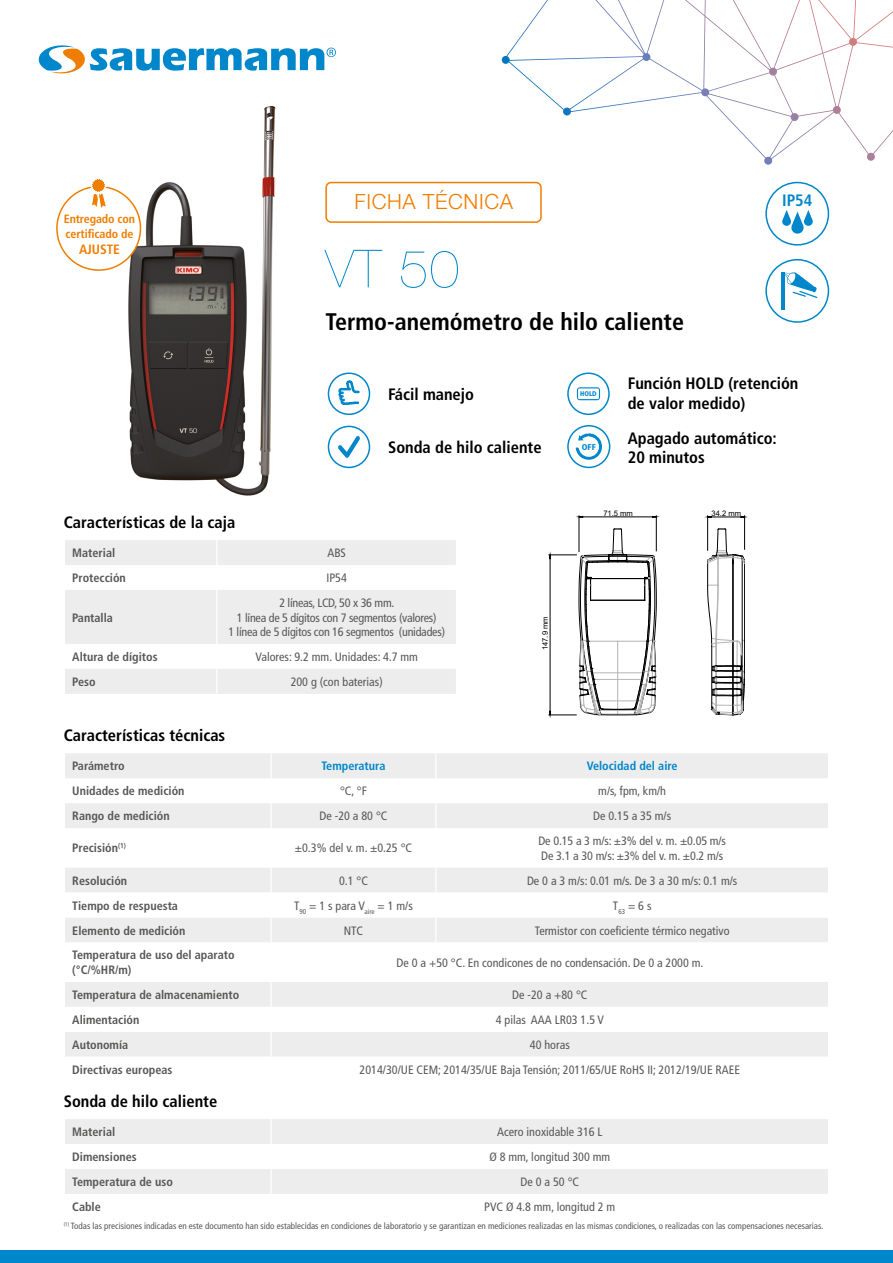
<style>
.page{position:relative;width:893px;height:1263px;background:#fff}
.page>*{position:absolute;margin:0;border:0;box-sizing:border-box;transform-origin:0 0}
.t1{font:200 52.5px "Helvetica Neue LT Std";color:#0086ca}
.t2{font:700 condensed 24px "Frutiger LT Std";color:#000}
.t3{font:300 21px "Helvetica Neue LT Std";letter-spacing:.03em;color:#ef7d00}
.t4{font:700 condensed 16.5px/19.8px "Frutiger LT Std";color:#000}
.t5{font:700 condensed 16.5px "Frutiger LT Std";color:#0086ca}
.t6{font:700 condensed 13.5px "Frutiger LT Std";letter-spacing:-.01em;color:#ef7d00}
.t7{font:condensed 12.15px/14.5px "Frutiger LT Std";color:#575756}
.t8{font:700 condensed 12.15px/14.5px "Frutiger LT Std";color:#575756}
.t9{font:condensed 12.15px/14.5px "Frutiger LT Std";letter-spacing:-.02em;color:#575756;text-align:center}
.t10{font:700 condensed 12.15px "Frutiger LT Std";color:#0086ca}
.t11{font:700 condensed 12px/14.4px "Frutiger LT Std";letter-spacing:-.01em;color:#ef7d00}
.t12{font:condensed 9px "Frutiger LT Std";color:#575756}
.t13{font:900 condensed 8.4px "Frutiger LT Std";color:#0086ca}
.t14{font:7.65px "Arial";letter-spacing:-.005em;color:#000}
.t15{font:900 condensed 6.75px "Frutiger LT Std";color:#0086ca}
</style>
<div class="page">
<img style="left:77px;top:105px;width:199px;height:391px">
<div style="left:325px;top:182px;width:217px;height:41px;border:2px solid #ef7d00;border-radius:5px"></div>
<svg style="left:38px;top:45px;width:298px;height:29px"></svg>
<svg style="left:502px;top:0;width:391px;height:165px"></svg>
<div style="left:0;top:1251px;width:893px;height:12px;background:#0086ca"></div>
<svg style="left:65px;top:540px;width:391px;height:154px;fill:#ededed"></svg>
<svg style="left:216px;top:540px;width:1px;height:50px"></svg>
<hr style="left:216px;top:590px;width:1px;height:54px;background:#fff">
<svg style="left:216px;top:644px;width:1px;height:50px"></svg>
<hr style="left:579px;top:516px;width:1px;height:36px;background:#000">
<hr style="left:656px;top:516px;width:1px;height:35px;background:#000">
<svg style="left:549px;top:528px;width:108px;height:190px"></svg>
<hr style="left:579px;top:517px;width:77px;height:1px;background:#000">
<hr style="left:707px;top:516px;width:1px;height:34px;background:#000">
<hr style="left:744px;top:516px;width:1px;height:33px;background:#000">
<hr style="left:708px;top:517px;width:37px;height:1px;background:#000">
<svg style="left:707px;top:528px;width:38px;height:188px"></svg>
<div style="left:328px;top:426px;width:42px;height:42px;border:2px solid #0086ca;border-radius:50%"></div>
<svg style="left:338px;top:436px;width:22px;height:22px"></svg>
<div style="left:567px;top:372px;width:43px;height:43px;border:2px solid #0086ca;border-radius:50%"></div>
<svg style="left:577px;top:387px;width:23px;height:13px"></svg>
<div style="left:328px;top:372px;width:42px;height:43px;border:2px solid #0086ca;border-radius:50%"></div>
<svg style="left:337px;top:372px;width:23px;height:33px"></svg>
<svg style="left:568px;top:426px;width:42px;height:41px"></svg>
<div style="left:567px;top:425px;width:43px;height:43px;border:2px solid #0086ca;border-radius:50%"></div>
<svg style="left:572px;top:430px;width:33px;height:33px"></svg>
<div style="left:765px;top:182px;width:64px;height:64px;border:2px solid #0086ca;border-radius:50%"></div>
<svg style="left:782px;top:210px;width:31px;height:24px"></svg>
<svg style="left:65px;top:753px;width:763px;height:139px;fill:#ededed"></svg>
<svg style="left:65px;top:918px;width:763px;height:138px;fill:#ededed"></svg>
<hr style="left:270px;top:753px;width:2px;height:25px;background:#fff">
<hr style="left:270px;top:778px;width:2px;height:25px;background:#fff">
<hr style="left:270px;top:803px;width:2px;height:25px;background:#fff">
<svg style="left:435px;top:753px;width:1px;height:75px"></svg>
<hr style="left:270px;top:828px;width:2px;height:40px;background:#fff">
<hr style="left:435px;top:828px;width:1px;height:40px;background:#fff">
<hr style="left:270px;top:868px;width:2px;height:24px;background:#fff">
<hr style="left:270px;top:917px;width:2px;height:25px;background:#fff">
<hr style="left:270px;top:942px;width:2px;height:40px;background:#fff">
<hr style="left:270px;top:982px;width:2px;height:25px;background:#fff">
<hr style="left:270px;top:1007px;width:2px;height:25px;background:#fff">
<hr style="left:270px;top:1032px;width:2px;height:25px;background:#fff">
<svg style="left:435px;top:868px;width:1px;height:74px"></svg>
<div style="left:765px;top:259px;width:64px;height:64px;border:2px solid #0086ca;border-radius:50%"></div>
<hr style="left:781px;top:272px;width:4px;height:38px;background:#0086ca">
<svg style="left:785px;top:272px;width:32px;height:26px"></svg>
<svg style="left:65px;top:1119px;width:763px;height:75px;fill:#ededed"></svg>
<hr style="left:270px;top:1119px;width:2px;height:25px;background:#fff">
<hr style="left:270px;top:1144px;width:2px;height:25px;background:#fff">
<hr style="left:270px;top:1169px;width:2px;height:25px;background:#fff">
<div style="left:57px;top:187px;width:83px;height:83px;background:#fff;border-radius:50%"></div>
<div style="left:56px;top:186px;width:85px;height:85px;border:2px solid #ef7d00;border-radius:50%"></div>
<svg style="left:90px;top:177px;width:17px;height:31px"></svg>
<p class="t11" style="left:64px;top:212px;width:73px">Entregado con certificado de</p>
<p class="t6" style="left:79px;top:241px;width:42px">AJUSTE</p>
<h3 class="t4" style="left:64px;top:512px;width:173px">Características de la caja</h3>
<h3 class="t3" style="left:354px;top:189px;width:160px">FICHA TÉCNICA</h3>
<h1 class="t1" style="left:325px;top:238px;width:135px">VT 50</h1>
<h2 class="t2" style="left:326px;top:308px;width:360px">Termo-anemómetro de hilo caliente</h2>
<h3 class="t5" style="left:782px;top:190px;width:32px">IP54</h3>
<h3 class="t4" style="left:388px;top:384px;width:87px">Fácil manejo</h3>
<h3 class="t4" style="left:628px;top:374px;width:172px">Función HOLD (retención de valor medido)</h3>
<p class="t15" style="left:580px;top:390px;width:18px">HOLD</p>
<h3 class="t4" style="left:388px;top:437px;width:155px">Sonda de hilo caliente</h3>
<h3 class="t4" style="left:628px;top:428px;width:151px">Apagado automático:<br>20 minutos</h3>
<p class="t13" style="left:582px;top:442px;width:15px">OFF</p>
<p class="t14" style="left:603px;top:508px;width:31px">71.5 mm</p>
<p class="t14" style="left:711px;top:508px;width:31px">34.2 mm</p>
<p class="t8" style="left:72px;top:546px;width:44px">Material</p>
<p class="t7" style="left:327px;top:546px;width:20px">ABS</p>
<p class="t8" style="left:72px;top:570px;width:55px">Protección</p>
<p class="t7" style="left:326px;top:571px;width:22px">IP54</p>
<p class="t8" style="left:72px;top:610px;width:42px">Pantalla</p>
<p class="t9" style="left:228px;top:595px;width:218px">2 líneas, LCD, 50 x 36 mm.<br>1 línea de 5 dígitos con 7 segmentos (valores)<br>1 línea de 5 dígitos con 16 segmentos (unidades)</p>
<p class="t8" style="left:72px;top:649px;width:87px">Altura de dígitos</p>
<p class="t7" style="left:255px;top:650px;width:164px">Valores: 9.2 mm. Unidades: 4.7 mm</p>
<p class="t8" style="left:72px;top:674px;width:25px">Peso</p>
<p class="t7" style="left:291px;top:674px;width:94px">200 g (con baterias)</p>
<h3 class="t4" style="left:64px;top:725px;width:163px">Características técnicas</h3>
<p class="t14" style="left:540px;top:650px;width:35px;rotate:-90deg">147.9 mm</p>
<p class="t8" style="left:72px;top:759px;width:54px">Parámetro</p>
<p class="t10" style="left:321px;top:759px;width:65px">Temperatura</p>
<p class="t10" style="left:587px;top:759px;width:92px">Velocidad del aire</p>
<p class="t8" style="left:72px;top:784px;width:114px">Unidades de medición</p>
<p class="t7" style="left:340px;top:784px;width:28px">°C, °F</p>
<p class="t7" style="left:598px;top:784px;width:69px">m/s, fpm, km/h</p>
<p class="t8" style="left:72px;top:809px;width:99px">Rango de medición</p>
<p class="t7" style="left:319px;top:809px;width:69px">De -20 a 80 °C</p>
<p class="t7" style="left:593px;top:809px;width:80px">De 0.15 a 35 m/s</p>
<p class="t8" style="left:72px;top:841px;width:55px">Precisión<sup>(1)</sup></p>
<p class="t7" style="left:295px;top:841px;width:119px">±0.3% del v. m. ±0.25 °C</p>
<p class="t7" style="left:538px;top:834px;width:189px">De 0.15 a 3 m/s: ±3% del v. m. ±0.05 m/s<br>De 3.1 a 30 m/s: ±3% del v. m. ±0.2 m/s</p>
<p class="t8" style="left:72px;top:873px;width:56px">Resolución</p>
<p class="t7" style="left:339px;top:873px;width:30px">0.1 °C</p>
<p class="t7" style="left:527px;top:873px;width:212px">De 0 a 3 m/s: 0.01 m/s. De 3 a 30 m/s: 0.1 m/s</p>
<p class="t8" style="left:72px;top:898px;width:107px">Tiempo de respuesta</p>
<p class="t7" style="left:294px;top:898px;width:120px">T<sub>90</sub> = 1 s para V<sub>aire</sub> = 1 m/s</p>
<p class="t7" style="left:613px;top:898px;width:40px">T<sub>63</sub> = 6 s</p>
<p class="t8" style="left:72px;top:923px;width:115px">Elemento de medición</p>
<p class="t7" style="left:344px;top:923px;width:21px">NTC</p>
<p class="t7" style="left:535px;top:923px;width:196px">Termistor con coeficiente térmico negativo</p>
<p class="t8" style="left:72px;top:948px;width:164px">Temperatura de uso del aparato (°C/%HR/m)</p>
<p class="t7" style="left:397px;top:955px;width:308px">De 0 a +50 °C. En condicones de no condensación. De 0 a 2000 m.</p>
<p class="t8" style="left:72px;top:987px;width:168px">Temperatura de almacenamiento</p>
<p class="t7" style="left:512px;top:987px;width:77px">De -20 a +80 °C</p>
<p class="t8" style="left:72px;top:1012px;width:69px">Alimentación</p>
<p class="t7" style="left:496px;top:1012px;width:110px">4 pilas AAA LR03 1.5 V</p>
<p class="t8" style="left:72px;top:1037px;width:57px">Autonomía</p>
<p class="t7" style="left:530px;top:1037px;width:41px">40 horas</p>
<p class="t8" style="left:72px;top:1062px;width:102px">Directivas europeas</p>
<p class="t7" style="left:360px;top:1062px;width:382px">2014/30/UE CEM; 2014/35/UE Baja Tensión; 2011/65/UE RoHS II; 2012/19/UE RAEE</p>
<h3 class="t4" style="left:64px;top:1092px;width:155px">Sonda de hilo caliente</h3>
<p class="t8" style="left:72px;top:1124px;width:44px">Material</p>
<p class="t7" style="left:497px;top:1125px;width:107px">Acero inoxidable 316 L</p>
<p class="t8" style="left:72px;top:1149px;width:66px">Dimensiones</p>
<p class="t7" style="left:489px;top:1149px;width:122px">Ø 8 mm, longitud 300 mm</p>
<p class="t8" style="left:72px;top:1174px;width:102px">Temperatura de uso</p>
<p class="t7" style="left:521px;top:1174px;width:60px">De 0 a 50 °C</p>
<p class="t8" style="left:72px;top:1199px;width:30px">Cable</p>
<p class="t7" style="left:484px;top:1199px;width:133px">PVC Ø 4.8 mm, longitud 2 m</p>
<p class="t12" style="left:64px;top:1221px;width:761px"><sup>(1)</sup> Todas las precisiones indicadas en este documento han sido establecidas en condiciones de laboratorio y se garantizan en mediciones realizadas en las mismas condiciones, o realizadas con las compensaciones necesarias.</p>
</div>
